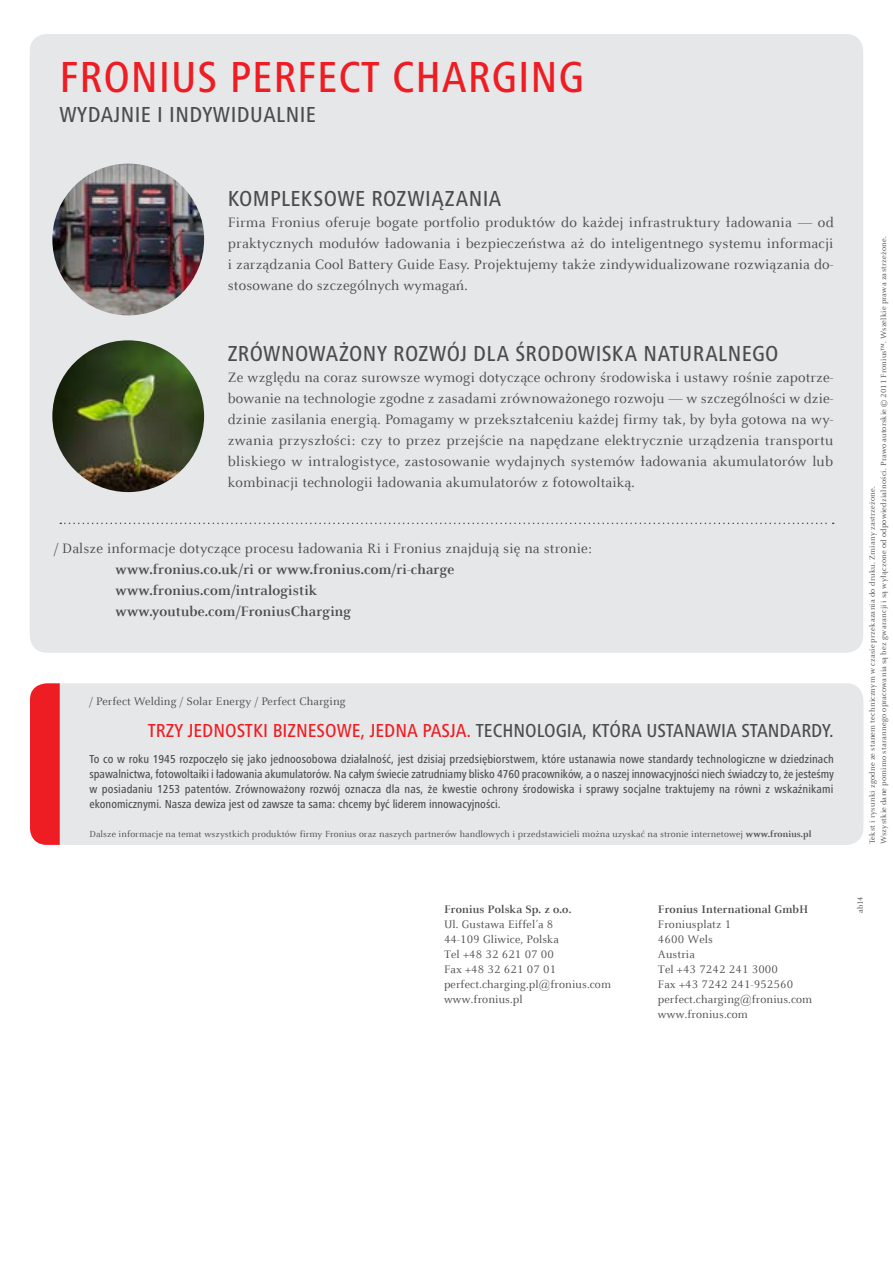
<style>
.page{position:relative;width:893px;height:1263px;background:#fff}
.page>*{position:absolute;margin:0;border:0;box-sizing:border-box;transform-origin:0 0}
.t1{font:500 condensed 45px "Frutiger Next LTW1 G";letter-spacing:.02em;color:#ee1d23}
.t2{font:500 condensed 22.5px "Frutiger Next LTW1 G";letter-spacing:.015em;color:#4b4c4d}
.t3{font:500 condensed 19.5px "Frutiger Next LTW1 G";color:#4b4c4d}
.t4{font:15px/21px "Celeste Offc Pro";letter-spacing:.01em;color:#4b4c4d;text-align:justify}
.t5{font:700 15px/21px "Celeste Offc Pro";letter-spacing:.01em;color:#4b4c4d}
.t6{font:500 condensed 12px/15px "Frutiger Next LTW1 G";color:#4b4c4d;text-align:justify}
.t7{font:12px/15px "Celeste Offc Pro";letter-spacing:.01em;color:#4b4c4d}
.t8{font:700 12px "Celeste Offc Pro";letter-spacing:.01em;color:#4b4c4d}
.t9{font:9.75px "Celeste Offc Pro";letter-spacing:.01em;color:#4b4c4d}
.t10{font:8.25px/11.2px "Celeste Offc Pro";letter-spacing:.025em;color:#4b4c4d}
.s1{color:#ee1d23}
.s2{font-weight:700}
</style>
<div class="page">
<div style="left:60px;top:683px;width:803px;height:162px;background:#e6e7e9"></div>
<div style="left:30px;top:683px;width:30px;height:162px;background:#ee1d23"></div>
<div style="left:30px;top:34px;width:833px;height:619px;background:#e6e7e9;border-radius:17px"></div>
<svg style="left:60px;top:523px;width:774px;height:1px"></svg>
<img style="left:52px;top:340px;width:152px;height:152px;border-radius:76px">
<img style="left:52px;top:164px;width:152px;height:151px;border-radius:76px">
<h1 class="t1" style="left:60px;top:51px;width:44px">Fronius</h1>
<h1 class="t1" style="left:230px;top:51px;width:44px">Perfect</h1>
<h1 class="t1" style="left:392px;top:51px;width:193px">Charging</h1>
<h2 class="t2" style="left:60px;top:102px;width:30px">Wydajnie</h2>
<h2 class="t2" style="left:157px;top:102px;width:25px">i indywidualnie</h2>
<h2 class="t2" style="left:228px;top:185px;width:25px">Kompleksowe</h2>
<h2 class="t2" style="left:371px;top:185px;width:97px">rozwiązania</h2>
<p class="t4" style="left:228px;top:211px;width:607px">Firma Fronius oferuje bogate portfolio produktów do każdej infrastruktury ładowania — od praktycznych modułów ładowania i bezpieczeństwa aż do inteligentnego systemu informacji i zarządzania Cool Battery Guide Easy. Projektujemy także zindywidualizowane rozwiązania do&shy;stosowane do szczególnych wymagań.</p>
<h2 class="t2" style="left:228px;top:341px;width:552px">ZRÓWNOWAŻONY ROZWÓJ DLA ŚRODOWISKA NATURALNEGO</h2>
<p class="t4" style="left:228px;top:367px;width:607px">Ze względu na coraz surowsze wymogi dotyczące ochrony środowiska i ustawy rośnie zapotrze&shy;bowanie na technologie zgodne z zasadami zrównoważonego rozwoju — w szczególności w dzie&shy;dzinie zasilania energią. Pomagamy w przekształceniu każdej firmy tak, by była gotowa na wy&shy;zwania przyszłości: czy to przez przejście na napędzane elektrycznie urządzenia transportu bliskiego w intralogistyce, zastosowanie wydajnych systemów ładowania akumulatorów lub kombinacji technologii ładowania akumulatorów z fotowoltaiką.</p>
<p class="t4" style="left:54px;top:538px;width:540px">/ Dalsze informacje dotyczące procesu ładowania Ri i Fronius znajdują się na stronie:</p>
<p class="t5" style="left:116px;top:559px;width:340px">www.fronius.co.uk/ri or www.fronius.com/ri-charge www.fronius.com/intralogistik www.youtube.com/FroniusCharging</p>
<p class="t7" style="left:90px;top:693px;width:258px">/ Perfect Welding / Solar Energy / Perfect Charging</p>
<h3 class="t3" style="left:148px;top:719px;width:687px"><span class="s1">TRZY JEDNOSTKI BIZNESOWE, JEDNA PASJA.</span> TECHNOLOGIA, KTÓRA USTANAWIA STANDARDY.</h3>
<p class="t6" style="left:90px;top:752px;width:746px">To co w roku 1945 rozpoczęło się jako jednoosobowa działalność, jest dzisiaj przedsiębiorstwem, które ustanawia nowe standardy technologiczne w dziedzinach spawalnictwa, fotowoltaiki i ładowania akumulatorów. Na całym świecie zatrudniamy blisko 4760 pracowników, a o naszej innowacyjności niech świadczy to, że jesteśmy w posiadaniu 1253 patentów. Zrównoważony rozwój oznacza dla nas, że kwestie ochrony środowiska i sprawy socjalne traktujemy na równi z wskaźnikami ekonomicznymi. Nasza dewiza jest od zawsze ta sama: chcemy być liderem innowacyjności.</p>
<p class="t9" style="left:90px;top:828px;width:723px">Dalsze informacje na temat wszystkich produktów firmy Fronius oraz naszych partnerów handlowych i przedstawicieli można uzyskać na stronie internetowej <span class="s2">www.fronius.pl</span></p>
<p class="t10" style="left:866px;top:844px;width:609px;rotate:-90deg">Tekst i rysunki zgodne ze stanem technicznym w czasie przekazania do druku. Zmiany zastrzeżone.<br>Wszystkie dane pomimo starannego opracowania są bez gwarancji i są wyłączone od odpowiedzialności. Prawo autorskie © 2011 Fronius™. Wszelkie prawa zastrzeżone.</p>
<p class="t8" style="left:444px;top:902px;width:129px">Fronius Polska Sp. z o.o.</p>
<p class="t10" style="left:854px;top:913px;width:18px;rotate:-90deg">ab14</p>
<p class="t7" style="left:444px;top:917px;width:168px">Ul. Gustawa Eiffel’a 8<br>44-109 Gliwice, Polska<br>Tel +48 32 621 07 00<br>Fax +48 32 621 07 01 perfect.charging.pl@fronius.com www.fronius.pl</p>
<p class="t8" style="left:658px;top:902px;width:152px">Fronius International GmbH</p>
<p class="t7" style="left:658px;top:917px;width:156px">Froniusplatz 1<br>4600 Wels<br>Austria<br>Tel +43 7242 241 3000<br>Fax +43 7242 241-952560 perfect.charging@fronius.com www.fronius.com</p>
</div>
